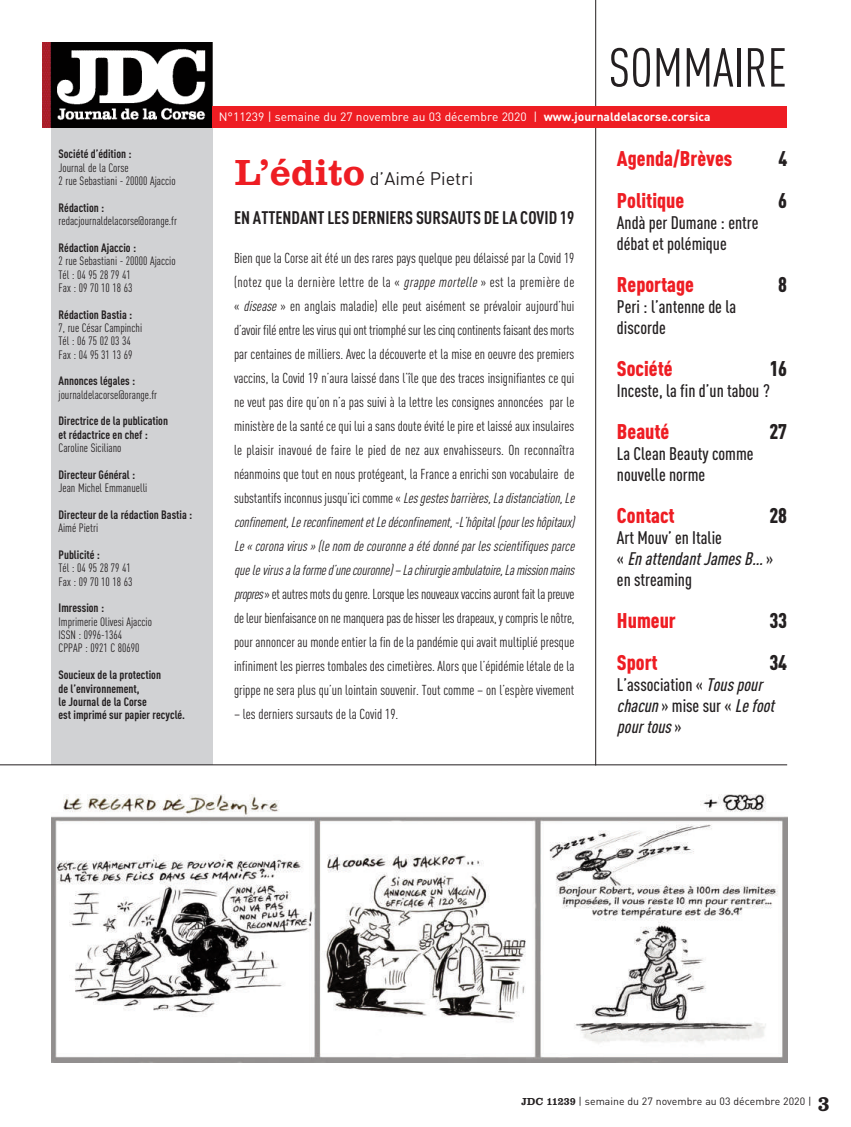
<style>
.page{position:relative;width:851px;height:1127px;background:#fff}
.page>*{position:absolute;margin:0;border:0;box-sizing:border-box;transform-origin:0 0}
.t1{font:54px "DIN Cond";color:#231f20}
.t2{font:900 21px "DIN Cond";color:#ee1d23}
.t3{font:900 21px "DIN Cond";color:#231f20}
.t4{font:500 18px/21px "DIN Cond";color:#231f20}
.t5{font:italic 500 18px/21px "DIN Cond";color:#231f20}
.t6{font:700 18px "DIN Cond";color:#231f20}
.t7{font:18px "DIN";color:#231f20}
.t8{font:14.25px/24px "DIN Cond";color:#231f20}
.t9{font:12px/13.4px "DIN Cond";color:#231f20}
.t10{font:700 12px/13.4px "DIN Cond";color:#231f20}
.t11{font:12px "DIN";color:#fff}
.t12{font:10.5px "DIN";color:#231f20}
.s1{font-weight:700}
.s2{font-family:"Clarendon T";font-weight:700;font-size:37.5px;color:#ee1d23}
.s3{font-style:italic}
.s4{font-style:normal}
.s5{font-family:"Clarendon T";font-weight:700}
.s6{font-family:"Clarendon T";font-weight:700;font-size:21px}
</style>
<div class="page">
<img style="left:43px;top:43px;width:169px;height:85px">
<div style="left:51px;top:128px;width:162px;height:637px;background:#d1d2d4"></div>
<hr style="left:0;top:764px;width:787px;height:1px;background:#231f20">
<hr style="left:595px;top:0;width:1px;height:765px;background:#231f20">
<div style="left:213px;top:106px;width:574px;height:22px;background:#ee1d23"></div>
<img style="left:51px;top:794px;width:736px;height:268px">
<p class="t10" style="left:59px;top:149px;width:75px">Société d’édition :</p>
<p class="t9" style="left:59px;top:162px;width:119px">Journal de la Corse<br>2 rue Sebastiani - 20000 Ajaccio</p>
<p class="t10" style="left:59px;top:202px;width:47px">Rédaction :</p>
<p class="t9" style="left:59px;top:215px;width:120px">redacjournaldelacorse@orange.fr</p>
<p class="t10" style="left:59px;top:242px;width:79px">Rédaction Ajaccio :</p>
<p class="t9" style="left:59px;top:255px;width:119px">2 rue Sebastiani - 20000 Ajaccio<br>Tél : 04 95 28 79 41<br>Fax : 09 70 10 18 63</p>
<p class="t10" style="left:59px;top:309px;width:75px">Rédaction Bastia :</p>
<p class="t9" style="left:59px;top:322px;width:85px">7, rue César Campinchi<br>Tél : 06 75 02 03 34<br>Fax : 04 95 31 13 69</p>
<p class="t10" style="left:59px;top:376px;width:78px">Annonces légales :</p>
<p class="t9" style="left:59px;top:389px;width:100px">journaldelacorse@orange.fr</p>
<p class="t10" style="left:59px;top:416px;width:111px">Directrice de la publication et rédactrice en chef :</p>
<p class="t9" style="left:59px;top:442px;width:64px">Caroline Siciliano</p>
<p class="t10" style="left:59px;top:469px;width:78px">Directeur Général :</p>
<p class="t9" style="left:59px;top:482px;width:90px">Jean Michel Emmanuelli</p>
<p class="t10" style="left:59px;top:509px;width:135px">Directeur de la rédaction Bastia :</p>
<p class="t9" style="left:59px;top:522px;width:41px">Aimé Pietri</p>
<p class="t10" style="left:59px;top:549px;width:43px">Publicité :</p>
<p class="t9" style="left:59px;top:563px;width:75px">Tél : 04 95 28 79 41<br>Fax : 09 70 10 18 63</p>
<p class="t10" style="left:59px;top:602px;width:47px">Imression :</p>
<p class="t9" style="left:59px;top:616px;width:95px">Imprimerie Olivesi Ajaccio<br>ISSN : 0996-1364<br>CPPAP : 0921 C 80690</p>
<p class="t10" style="left:59px;top:669px;width:128px">Soucieux de la protection<br>de l’environnement,<br>le Journal de la Corse<br>est imprimé sur papier recyclé.</p>
<h1 class="t1" style="left:608px;top:48px;width:180px">SOMMAIRE</h1>
<p class="t11" style="left:219px;top:110px;width:493px">N°11239 | semaine du 27 novembre au 03 décembre 2020 | <span class="s1">www.journaldelacorse.corsica</span></p>
<p class="t7" style="left:234px;top:168px;width:241px"><span class="s2">L’édito</span> d’Aimé Pietri</p>
<p class="t6" style="left:234px;top:211px;width:342px">EN ATTENDANTLES DERNIERS SURSAUTS DELA COVID 19</p>
<p class="t8" style="left:234px;top:247px;width:344px">Bien que la Corse ait été un des rares pays quelque peu délaissé par la Covid 19 (notez que la dernière lettre de la « <span class="s3">grappemortelle</span>» est la première de « <span class="s3">disease</span>» en anglais maladie) elle peut aisément se prévaloir aujourd’hui d’avoir filé entre les virus qui ont triomphé sur les cinq continents faisant des morts par centaines de milliers. Avec la découverte et la mise en oeuvre des premiers vaccins, la Covid 19 n’aura laissé dans l’île que des traces insignifiantes ce qui ne veut pas dire qu’on n’a pas suivi à la lettre les consignes annoncées par le ministère de la santé ce qui lui a sans doute évité le pire et laissé aux insulaires le plaisir inavoué de faire le pied de nez aux envahisseurs. On reconnaîtra néanmoins que tout en nous protégeant, la France a enrichi son vocabulaire de substantifs inconnus jusqu’ici comme « <span class="s3">Lesgestesbarrières,Ladistanciation,Le confinement, Le reconfinement et Le déconfinement, -L’hôpital (pour les hôpitaux)<br>Le « corona virus » (le nom de couronne a été donné par les scientifiques parce que le virus alaformed’unecouronne) – Lachirurgieambulatoire,Lamissionmains propres</span>»et autres mots du genre. Lorsque les nouveaux vaccins auront fait la preuve de leur bienfaisance on ne manquera pas de hisser les drapeaux, y compris le nôtre, pour annoncer au monde entier la fin de la pandémie qui avait multiplié presque infiniment les pierres tombales des cimetières. Alors que l’épidémie létale de la grippe ne sera plus qu’un lointain souvenir. Tout comme – on l’espère vivement</p>
<p class="t8" style="left:234px;top:703px;width:166px">– les derniers sursauts de la Covid 19.</p>
<h2 class="t2" style="left:617px;top:151px;width:117px">Agenda/Brèves</h2>
<h2 class="t3" style="left:778px;top:151px;width:10px">4</h2>
<h2 class="t2" style="left:617px;top:193px;width:69px">Politique</h2>
<h2 class="t3" style="left:778px;top:193px;width:10px">6</h2>
<p class="t4" style="left:617px;top:214px;width:143px">Andà per Dumane : entre débat et polémique</p>
<h2 class="t2" style="left:617px;top:277px;width:79px">Reportage</h2>
<h2 class="t3" style="left:778px;top:277px;width:10px">8</h2>
<p class="t4" style="left:617px;top:298px;width:121px">Peri : l’antenne de la discorde</p>
<h2 class="t2" style="left:617px;top:361px;width:57px">Société</h2>
<h2 class="t3" style="left:769px;top:361px;width:19px">16</h2>
<p class="t4" style="left:617px;top:382px;width:154px">Inceste, la fin d’un tabou ?</p>
<h2 class="t2" style="left:617px;top:424px;width:54px">Beauté</h2>
<h2 class="t3" style="left:769px;top:424px;width:19px">27</h2>
<p class="t4" style="left:617px;top:445px;width:138px">La Clean Beauty comme nouvelle norme</p>
<h2 class="t2" style="left:617px;top:508px;width:59px">Contact</h2>
<h2 class="t3" style="left:769px;top:508px;width:19px">28</h2>
<p class="t4" style="left:617px;top:529px;width:158px">Art Mouv’ en Italie<br>« <span class="s3">En attendant James B…</span> » en streaming</p>
<h2 class="t2" style="left:617px;top:613px;width:60px">Humeur</h2>
<h2 class="t3" style="left:769px;top:613px;width:19px">33</h2>
<h2 class="t2" style="left:617px;top:655px;width:42px">Sport</h2>
<h2 class="t3" style="left:769px;top:655px;width:19px">34</h2>
<p class="t5" style="left:617px;top:676px;width:162px"><span class="s4">L’association «</span> Touspour chacun<span class="s4">» mise sur «</span> Lefoot pour tous <span class="s4">»</span></p>
<p class="t12" style="left:521px;top:1095px;width:310px"><span class="s5">JDC 11239</span> | semaine du 27 novembre au 03 décembre 2020 | <span class="s6">3</span></p>
</div>
